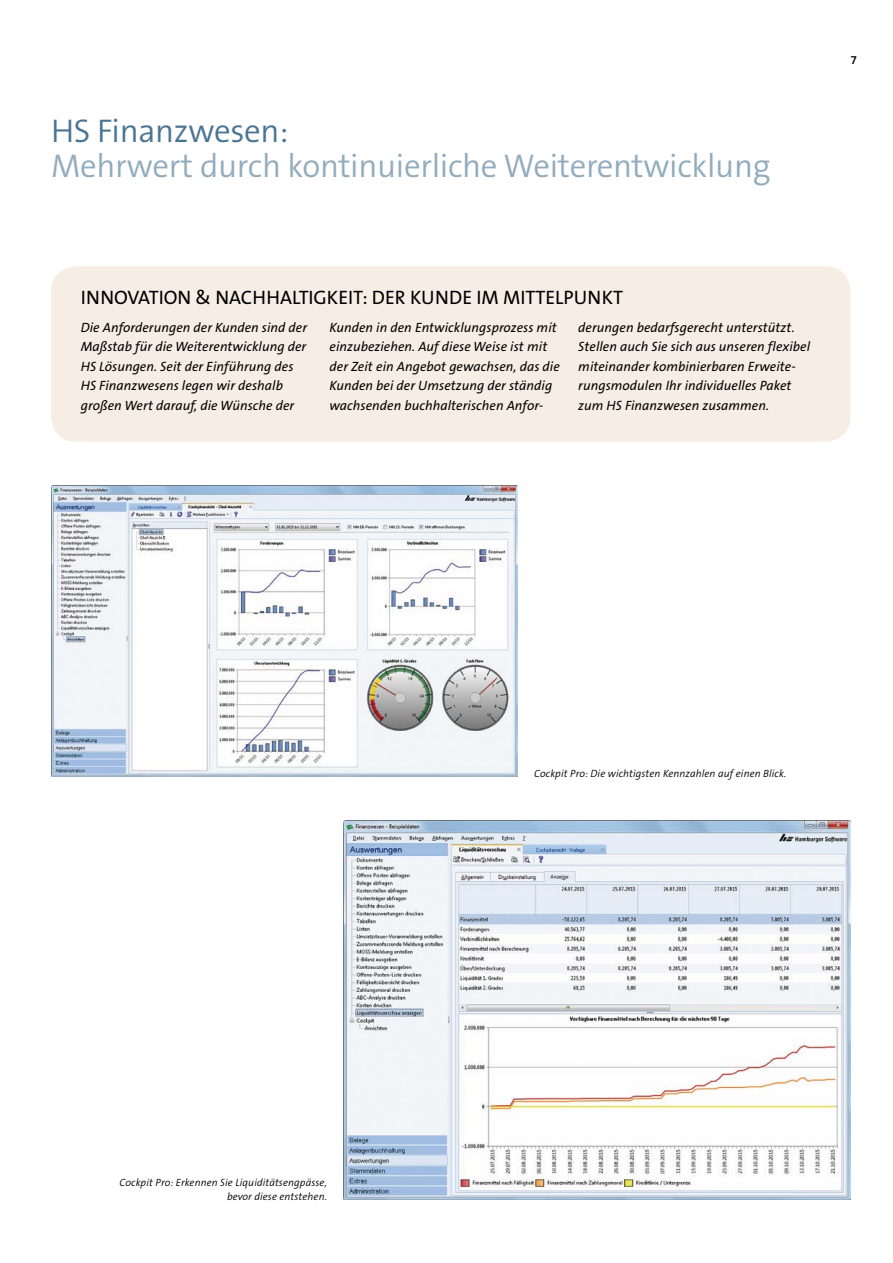
<style>
.page{position:relative;width:893px;height:1263px;background:#fff}
.page>*{position:absolute;margin:0;border:0;box-sizing:border-box;transform-origin:0 0}
.t1{font:300 33px "The Sans B4";letter-spacing:-.01em;color:#92acbd}
.t2{font:300 33px "The Sans B4";letter-spacing:-.01em;color:#497593}
.t3{font:19.5px "The Sans B5 Plain";color:#000}
.t4{font:italic 13.5px/19.5px "The Sans B5 Plain";letter-spacing:.005em;color:#000}
.t5{font:600 12px "The Sans B6";color:#000}
.t6{font:italic 300 10.5px/13.5px "The Sans B4";letter-spacing:.01em;color:#000;text-align:right}
</style>
<div class="page">
<div style="left:51px;top:266px;width:799px;height:176px;background:#f6eee4;border-radius:26px"></div>
<img style="left:51px;top:485px;width:467px;height:292px">
<img style="left:343px;top:820px;width:507px;height:380px">
<h1 class="t2" style="left:51px;top:114px;width:239px">HS Finanzwesen:</h1>
<h1 class="t1" style="left:51px;top:149px;width:721px">Mehrwert durch kontinuierliche Weiterentwicklung</h1>
<p class="t5" style="left:850px;top:53px;width:8px">7</p>
<h2 class="t3" style="left:81px;top:287px;width:46px">INNOVAT</h2>
<h2 class="t3" style="left:159px;top:287px;width:106px">ION &amp; NACHHALT</h2>
<h2 class="t3" style="left:309px;top:287px;width:304px">IGKEIT: DER KU NDE IM MITTELPU NKT</h2>
<p class="t4" style="left:81px;top:318px;width:228px">Die Anforderungen der Kunden sind der Maßstab für die Weiterentwicklung der HS Lösungen. Seit der Einführung des HS Finanzwesens legen wir deshalb großen Wert darauf, die Wünsche der</p>
<p class="t4" style="left:330px;top:318px;width:232px">Kunden in den Entwicklungsprozess mit einzubeziehen. Auf diese Weise ist mit der Zeit ein Angebot gewachsen, das die Kunden bei der Umsetzung der ständig wachsenden buchhalterischen Anfor-</p>
<p class="t4" style="left:578px;top:318px;width:233px">derungen bedarfsgerecht unterstützt.<br>Stellen auch Sie sich aus unseren flexibel miteinander kombinierbaren Erweite&shy;rungsmodulen Ihr individuelles Paket zum HS Finanzwesen zusammen.</p>
<p class="t6" style="left:534px;top:767px;width:253px">Cockpit Pro: Die wichtigsten Kennzahlen auf einen Blick.</p>
<p class="t6" style="left:120px;top:1176px;width:209px">Cockpit Pro: Erkennen Sie Liquiditätsengpässe, bevor diese entstehen.</p>
</div>
